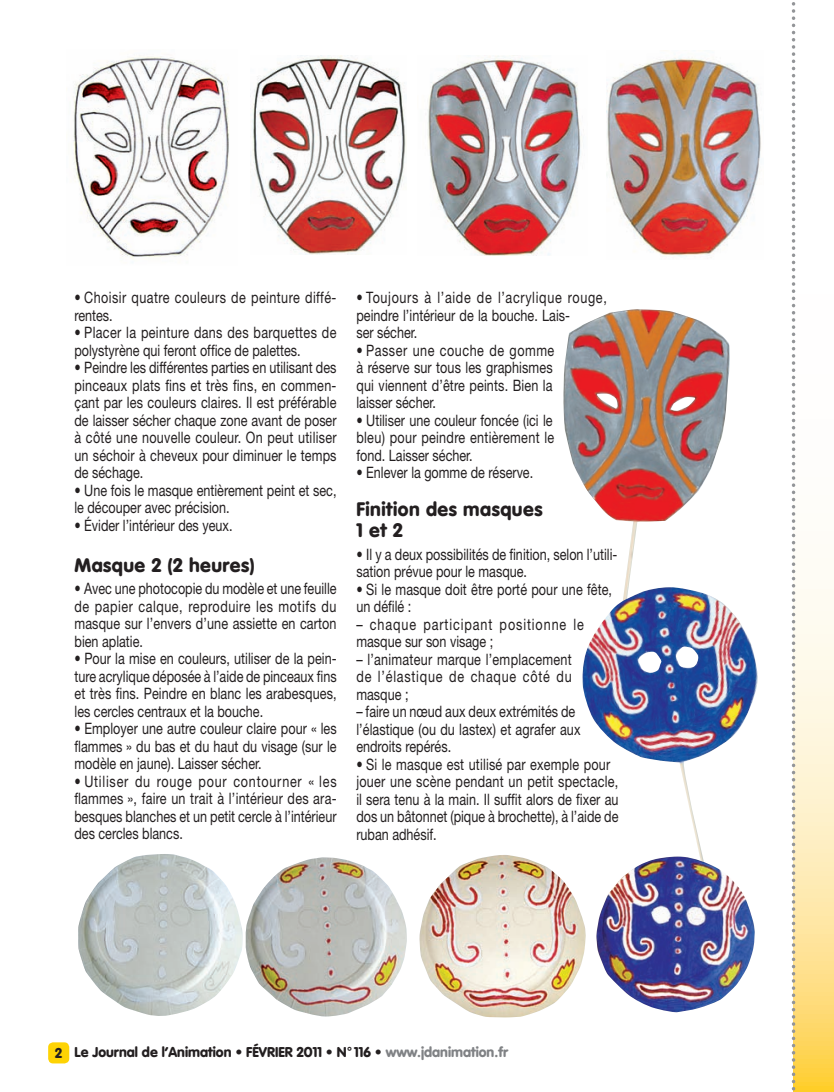
<style>
.page{position:relative;width:834px;height:1092px;background:#fff}
.page>*{position:absolute;margin:0;border:0;box-sizing:border-box;transform-origin:0 0}
.t1{font:900 19.25px/21px "VAG Rounded";letter-spacing:.025em;color:#231f20}
.t2{font:15.75px/17.5px "Helvetica Neue";color:#231f20;text-align:justify;scale:.8 1}
.t3{font:15.75px/17.5px "Helvetica Neue";letter-spacing:.07em;color:#231f20;scale:.8 1}
.t4{font:15.75px/17.5px "Helvetica Neue";letter-spacing:.035em;color:#231f20;scale:.8 1}
.t5{font:900 14px "VAG Rounded";color:#231f20}
.s1{color:#808285}
</style>
<div class="page">
<svg style="left:795px;top:3px;width:38px;height:1088px"></svg>
<div style="left:48px;top:1042px;width:21px;height:21px;background:#fed304;border-radius:5px"></div>
<svg style="left:791px;top:2px;width:4px;height:1090px"></svg>
<img style="left:563px;top:309px;width:167px;height:278px">
<img style="left:73px;top:56px;width:156px;height:203px">
<img style="left:78px;top:854px;width:165px;height:162px">
<img style="left:246px;top:857px;width:161px;height:159px">
<img style="left:419px;top:855px;width:167px;height:162px">
<img style="left:250px;top:56px;width:156px;height:199px">
<img style="left:428px;top:55px;width:156px;height:201px">
<img style="left:582px;top:587px;width:176px;height:321px">
<img style="left:596px;top:856px;width:160px;height:156px">
<img style="left:606px;top:57px;width:155px;height:200px">
<p class="t4" style="left:74px;top:288px;width:329px">• Choisir quatre couleurs de peinture diffé&shy;rentes.</p>
<p class="t2" style="left:74px;top:323px;width:329px">• Placer la peinture dans des barquettes de polystyrène qui feront office de palettes.</p>
<p class="t2" style="left:74px;top:358px;width:329px">• Peindre les différentes parties en utilisant des pinceaux plats fins et très fins, en commen&shy;çant par les couleurs claires. Il est préférable de laisser sécher chaque zone avant de poser à côté une nouvelle couleur. On peut utiliser un séchoir à cheveux pour diminuer le temps de séchage.</p>
<p class="t2" style="left:74px;top:481px;width:329px">• Une fois le masque entièrement peint et sec, le découper avec précision.</p>
<p class="t2" style="left:74px;top:516px;width:199px">• Évider l’intérieur des yeux.</p>
<p class="t1" style="left:74px;top:555px;width:182px">Masque 2 (2 heures)</p>
<p class="t2" style="left:74px;top:579px;width:329px">• Avec une photocopie du modèle et une feuille de papier calque, reproduire les motifs du masque sur l’envers d’une assiette en carton bien aplatie.</p>
<p class="t2" style="left:74px;top:649px;width:329px">• Pour la mise en couleurs, utiliser de la pein&shy;ture acrylique déposée à l’aide de pinceaux fins et très fins. Peindre en blanc les arabesques, les cercles centraux et la bouche.</p>
<p class="t2" style="left:74px;top:719px;width:329px">• Employer une autre couleur claire pour « les flammes » du bas et du haut du visage (sur le modèle en jaune). Laisser sécher.</p>
<p class="t2" style="left:74px;top:772px;width:329px">• Utiliser du rouge pour contourner « les flammes », faire un trait à l’intérieur des ara&shy;besques blanches et un petit cercle à l’intérieur des cercles blancs.</p>
<p class="t2" style="left:356px;top:288px;width:314px;text-align:left">• Toujours à l’aide de l’acrylique rouge, peindre l’intérieur de la bouche. Lais-<br>ser sécher.</p>
<p class="t2" style="left:356px;top:341px;width:249px">• Passer une couche de gomme à réserve sur tous les graphismes qui viennent d’être peints. Bien la laisser sécher.</p>
<p class="t2" style="left:356px;top:411px;width:249px">• Utiliser une couleur foncée (ici le bleu) pour peindre entièrement le fond. Laisser sécher.</p>
<p class="t2" style="left:356px;top:463px;width:222px">• Enlever la gomme de réserve.</p>
<p class="t1" style="left:356px;top:499px;width:187px">Finition des masques<br>1 et 2</p>
<p class="t2" style="left:356px;top:545px;width:327px">• Il y a deux possibilités de finition, selon l’utili&shy;sation prévue pour le masque.</p>
<p class="t2" style="left:356px;top:580px;width:321px">• Si le masque doit être porté pour une fête, un défilé :</p>
<p class="t3" style="left:356px;top:615px;width:286px">– chaque participant positionne le masque sur son visage ;</p>
<p class="t2" style="left:356px;top:650px;width:271px">– l’animateur marque l’emplacement de l’élastique de chaque côté du masque ;</p>
<p class="t2" style="left:356px;top:702px;width:282px;text-align:left">– faire un nœud aux deux extrémités de l’élastique (ou du lastex) et agrafer aux endroits repérés.</p>
<p class="t2" style="left:356px;top:755px;width:329px;text-align:left">• Si le masque est utilisé par exemple pour jouer une scène pendant un petit spectacle, il sera tenu à la main. Il suffit alors de fixer au dos un bâtonnet (pique à brochette), à l’aide de ruban adhésif.</p>
<p class="t5" style="left:55px;top:1043px;width:454px">2 Le Journal de l’Animation • févrIER 2011 • N° 116 • <span class="s1">www.jdanimation.fr</span></p>
</div>
